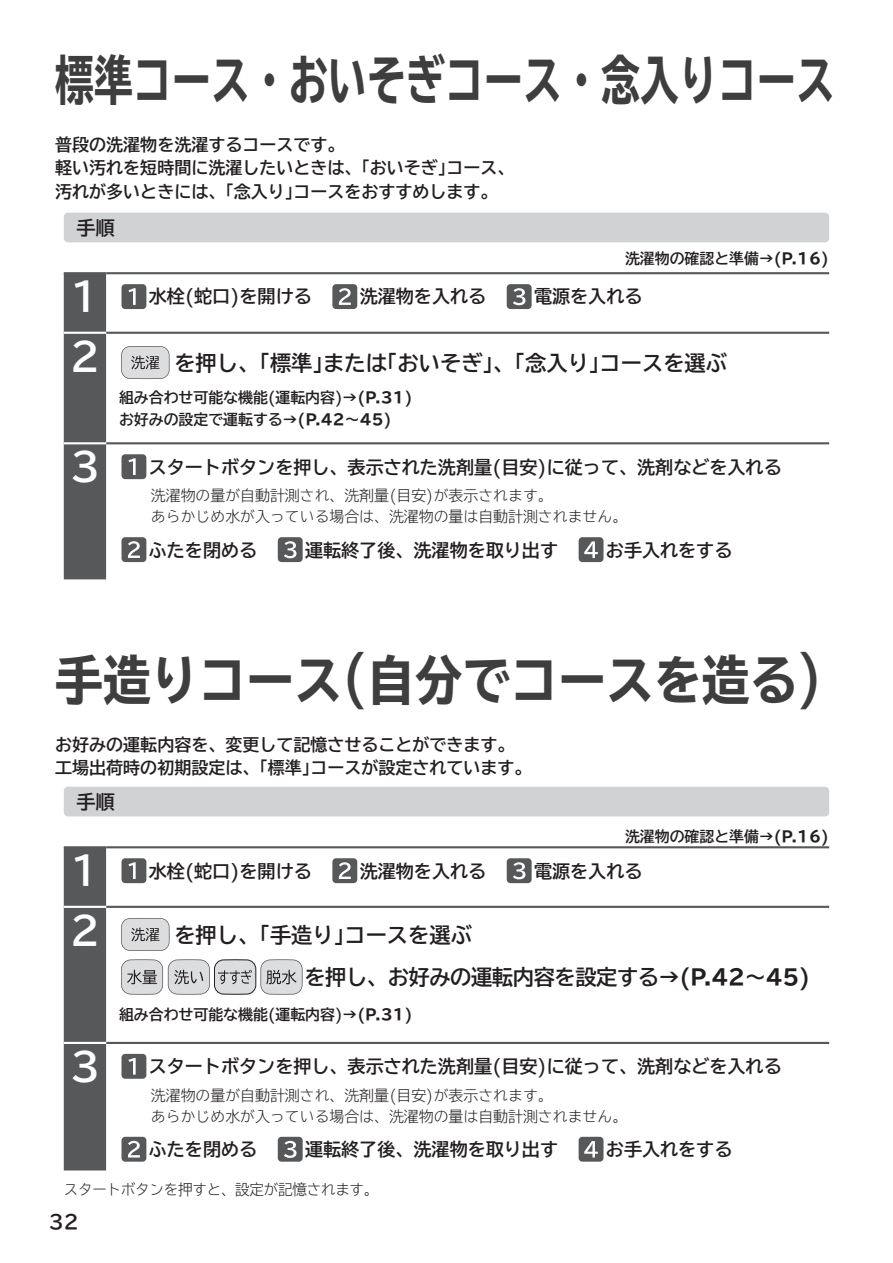
<style>
.page{position:relative;width:893px;height:1263px;background:#fff}
.page>*{position:absolute;margin:0;border:0;box-sizing:border-box;transform-origin:0 0}
.t1{font:700 expanded 53.1px "TBUD Go Std";letter-spacing:.005em;color:#3e3e3f;scale:.73 1}
.t2{font:700 expanded 53.1px "TBUD Go Std";letter-spacing:.005em;color:#3e3e3f;scale:.9 1}
.t3{font:700 38.25px "TBUD Go Std";color:#fff}
.t4{font:700 21.3px/42.5px "TBUD Go Std";letter-spacing:-.02em;color:#231f20}
.t5{font:700 21.3px "TBUD Go Std";color:#231f20}
.t6{font:700 19.2px "TBUD Go Std";color:#231f20}
.t7{font:700 19.2px "TBUDR Go Std";color:#231f20}
.t8{font:700 18px "TBUD Go Std";color:#231f20}
.t9{font:700 16.95px/23.4px "TBUD Go Std";color:#231f20}
.t10{font:300 14.85px/21.3px "TBUD Go Std Super";color:#231f20}
.t11{font:700 14.85px/21.3px "TBUD Go Std";color:#231f20}
.t12{font:300 14.85px "TBUD Go Std Super";letter-spacing:-.02em;color:#231f20}
.s1{font-stretch:expanded}
</style>
<div class="page">
<div style="left:64px;top:274px;width:42px;height:305px;background:#57585a"></div>
<svg style="left:106px;top:274px;width:723px;height:305px"></svg>
<hr style="left:64px;top:332px;width:42px;height:2px;background:#fff">
<hr style="left:64px;top:442px;width:42px;height:2px;background:#fff">
<hr style="left:106px;top:332px;width:723px;height:2px;background:#57585a">
<hr style="left:106px;top:442px;width:723px;height:2px;background:#57585a">
<hr style="left:64px;top:272px;width:42px;height:2px;background:#57585a">
<hr style="left:106px;top:272px;width:723px;height:2px;background:#57585a">
<div style="left:121px;top:284px;width:25px;height:25px;background:#57585a;border-radius:4px"></div>
<svg style="left:129px;top:288px;width:7px;height:17px"></svg>
<div style="left:332px;top:284px;width:25px;height:25px;background:#57585a;border-radius:4px"></div>
<svg style="left:339px;top:288px;width:12px;height:17px"></svg>
<div style="left:507px;top:284px;width:25px;height:25px;background:#57585a;border-radius:4px"></div>
<svg style="left:513px;top:288px;width:12px;height:17px"></svg>
<svg style="left:121px;top:346px;width:48px;height:33px;background:#c5c5c7"></svg>
<div style="left:121px;top:454px;width:25px;height:25px;background:#57585a;border-radius:4px"></div>
<svg style="left:129px;top:458px;width:7px;height:17px"></svg>
<div style="left:121px;top:537px;width:25px;height:25px;background:#57585a;border-radius:4px"></div>
<svg style="left:128px;top:541px;width:12px;height:17px"></svg>
<div style="left:278px;top:537px;width:25px;height:25px;background:#57585a;border-radius:4px"></div>
<svg style="left:284px;top:541px;width:13px;height:17px"></svg>
<div style="left:579px;top:537px;width:24px;height:25px;background:#57585a;border-radius:4px"></div>
<svg style="left:584px;top:541px;width:14px;height:17px"></svg>
<div style="left:64px;top:848px;width:42px;height:322px;background:#57585a"></div>
<svg style="left:106px;top:848px;width:723px;height:322px"></svg>
<hr style="left:64px;top:906px;width:42px;height:2px;background:#fff">
<hr style="left:64px;top:1042px;width:42px;height:2px;background:#fff">
<hr style="left:106px;top:906px;width:723px;height:2px;background:#57585a">
<hr style="left:106px;top:1042px;width:723px;height:2px;background:#57585a">
<hr style="left:64px;top:846px;width:42px;height:2px;background:#57585a">
<hr style="left:106px;top:846px;width:723px;height:2px;background:#57585a">
<div style="left:121px;top:858px;width:25px;height:25px;background:#57585a;border-radius:4px"></div>
<svg style="left:129px;top:862px;width:7px;height:17px"></svg>
<div style="left:332px;top:858px;width:25px;height:25px;background:#57585a;border-radius:4px"></div>
<svg style="left:339px;top:862px;width:12px;height:17px"></svg>
<div style="left:507px;top:858px;width:25px;height:25px;background:#57585a;border-radius:4px"></div>
<svg style="left:513px;top:862px;width:12px;height:17px"></svg>
<svg style="left:121px;top:918px;width:48px;height:33px;background:#c5c5c7"></svg>
<svg style="left:121px;top:959px;width:181px;height:35px;background:#c9c9ca"></svg>
<div style="left:121px;top:1054px;width:25px;height:25px;background:#57585a;border-radius:4px"></div>
<svg style="left:129px;top:1058px;width:7px;height:16px"></svg>
<div style="left:121px;top:1137px;width:25px;height:25px;background:#57585a;border-radius:4px"></div>
<svg style="left:128px;top:1141px;width:12px;height:16px"></svg>
<div style="left:278px;top:1137px;width:25px;height:25px;background:#57585a;border-radius:4px"></div>
<svg style="left:284px;top:1141px;width:13px;height:17px"></svg>
<div style="left:579px;top:1137px;width:24px;height:25px;background:#57585a;border-radius:4px"></div>
<svg style="left:584px;top:1141px;width:14px;height:16px"></svg>
<div style="left:64px;top:213px;width:765px;height:29px;background:#d1d2d4;border-radius:4px"></div>
<div style="left:64px;top:787px;width:765px;height:29px;background:#d1d2d4;border-radius:4px"></div>
<h1 class="t1" style="left:55px;top:51px;width:1070px">標準コース・おいそぎコース・念入りコース</h1>
<p class="t9" style="left:55px;top:133px;width:461px">普段の洗濯物を洗濯するコースです。<br>軽い汚れを短時間に洗濯したいときは、｢おいそぎ｣コース、汚れが多いときには、｢念入り｣コースをおすすめします。</p>
<p class="t6" style="left:77px;top:212px;width:40px">手順</p>
<p class="t11" style="left:625px;top:248px;width:205px">洗濯物の確認と準備<span class="s1">→(P.16)</span></p>
<h2 class="t3" style="left:70px;top:266px;width:32px">1</h2>
<p class="t8" style="left:149px;top:282px;width:183px">水栓(蛇口)を開ける　</p>
<p class="t8" style="left:360px;top:282px;width:146px">洗濯物を入れる　</p>
<p class="t8" style="left:534px;top:282px;width:110px">電源を入れる</p>
<h2 class="t3" style="left:70px;top:325px;width:32px">2</h2>
<p class="t5" style="left:174px;top:345px;width:554px">を押し、｢標準｣または｢おいそぎ｣、｢念入り｣コースを選ぶ</p>
<p class="t11" style="left:119px;top:387px;width:295px">組み合わせ可能な機能(運転内容)<span class="s1">→(P.31)</span>お好みの設定で運転する<span class="s1">→(P.42〜45)</span></p>
<h2 class="t3" style="left:70px;top:436px;width:32px">3</h2>
<p class="t8" style="left:149px;top:452px;width:634px">スタートボタンを押し、表示された洗剤量(目安)に従って、洗剤などを入れる</p>
<p class="t10" style="left:151px;top:484px;width:478px">洗濯物の量が自動計測され、洗剤量(目安)が表示されます。<br>あらかじめ水が入っている場合は、洗濯物の量は自動計測されません。</p>
<p class="t8" style="left:149px;top:535px;width:128px">ふたを閉める　</p>
<p class="t8" style="left:305px;top:535px;width:273px">運転終了後、洗濯物を取り出す　</p>
<p class="t8" style="left:606px;top:535px;width:128px">お手入れをする</p>
<h1 class="t2" style="left:55px;top:650px;width:854px">手造りコース(自分でコースを造る)</h1>
<p class="t9" style="left:55px;top:733px;width:478px">お好みの運転内容を、変更して記憶させることができます。工場出荷時の初期設定は、｢標準｣コースが設定されています。</p>
<p class="t6" style="left:77px;top:786px;width:40px">手順</p>
<p class="t11" style="left:625px;top:826px;width:205px">洗濯物の確認と準備<span class="s1">→(P.16)</span></p>
<h2 class="t3" style="left:70px;top:840px;width:32px">1</h2>
<p class="t8" style="left:149px;top:856px;width:183px">水栓(蛇口)を開ける　</p>
<p class="t8" style="left:360px;top:856px;width:146px">洗濯物を入れる　</p>
<p class="t8" style="left:534px;top:856px;width:110px">電源を入れる</p>
<h2 class="t3" style="left:70px;top:899px;width:32px">2</h2>
<p class="t4" style="left:304px;top:914px;width:507px;text-indent:-130px">を押し、｢手造り｣コースを選ぶ<br>を押し、お好みの運転内容を設定する<span class="s1">→(P.42〜45)</span></p>
<p class="t11" style="left:119px;top:1004px;width:295px">組み合わせ可能な機能(運転内容)<span class="s1">→(P.31)</span></p>
<h2 class="t3" style="left:70px;top:1035px;width:32px">3</h2>
<p class="t8" style="left:149px;top:1052px;width:634px">スタートボタンを押し、表示された洗剤量(目安)に従って、洗剤などを入れる</p>
<p class="t10" style="left:151px;top:1084px;width:478px">洗濯物の量が自動計測され、洗剤量(目安)が表示されます。<br>あらかじめ水が入っている場合は、洗濯物の量は自動計測されません。</p>
<p class="t8" style="left:149px;top:1135px;width:128px">ふたを閉める　</p>
<p class="t8" style="left:305px;top:1135px;width:273px">運転終了後、洗濯物を取り出す　</p>
<p class="t8" style="left:606px;top:1135px;width:128px">お手入れをする</p>
<p class="t12" style="left:64px;top:1177px;width:316px">スタートボタンを押すと、設定が記憶されます。</p>
<p class="t7" style="left:49px;top:1206px;width:32px">32</p>
</div>
